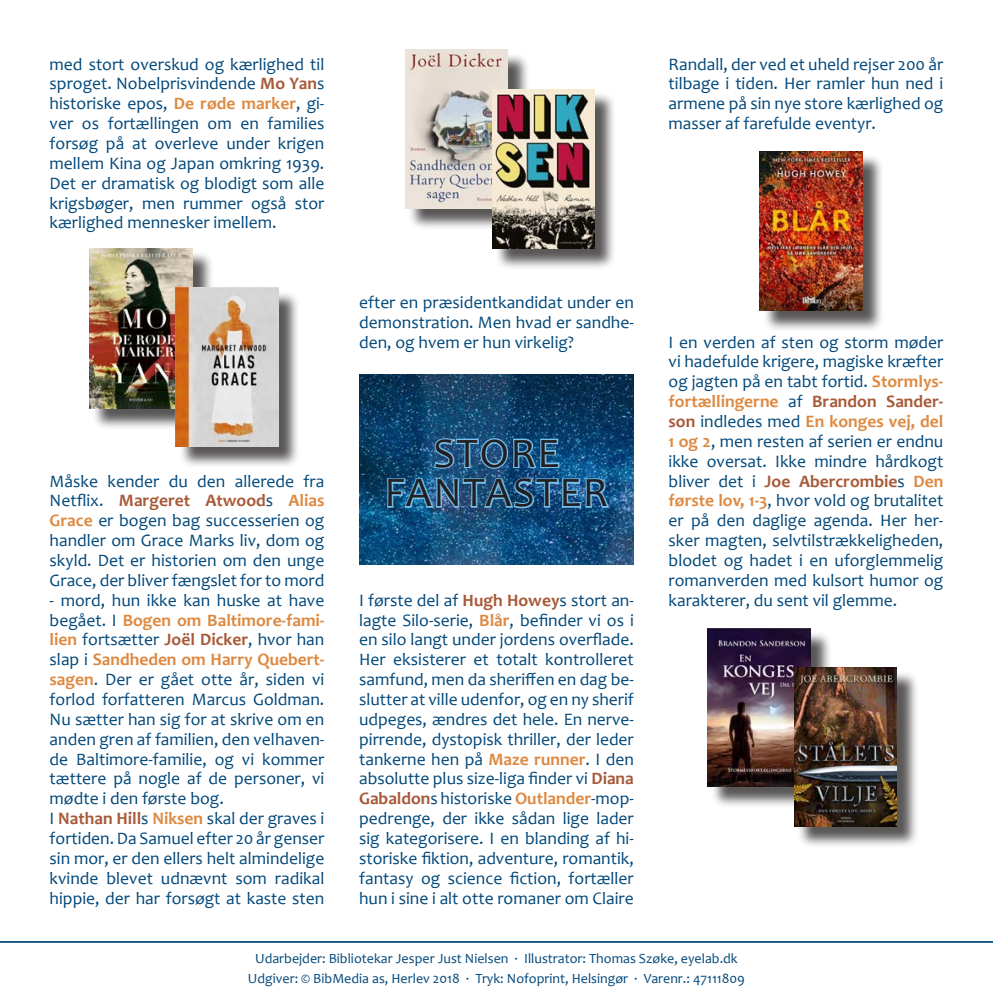
<style>
.page{position:relative;width:993px;height:993px;background:#fff}
.page>*{position:absolute;margin:0;border:0;box-sizing:border-box;transform-origin:0 0}
.underoverskrift{font:42px "Candara";letter-spacing:.04em;color:#231f20}
.brød{font:17.5px/19.8px "Candara";color:#02487b;text-align:justify}
.brød-2{font:14px/19.8px "Candara";color:#02487b;text-align:center}
.s1{font-weight:700;color:#a85938}
.s2{font-weight:700;color:#dd8941}
</style>
<div class="page">
<img style="left:359px;top:374px;width:274px;height:190px">
<svg style="left:432px;top:436px;width:128px;height:34px"></svg>
<svg style="left:385px;top:476px;width:225px;height:33px"></svg>
<hr style="left:0;top:940px;width:992px;height:2px;background:#02487b">
<div style="left:92px;top:251px;width:129px;height:186px;background:#231f20;opacity:.75"></div>
<img style="left:89px;top:248px;width:103px;height:160px">
<div style="left:178px;top:290px;width:130px;height:186px;background:#231f20;opacity:.75"></div>
<img style="left:176px;top:288px;width:102px;height:158px">
<div style="left:408px;top:52px;width:129px;height:185px;background:#231f20;opacity:.75"></div>
<img style="left:405px;top:50px;width:102px;height:158px">
<div style="left:494px;top:92px;width:129px;height:185px;background:#231f20;opacity:.75"></div>
<img style="left:492px;top:89px;width:102px;height:159px">
<div style="left:762px;top:154px;width:129px;height:185px;background:#231f20;opacity:.75"></div>
<img style="left:759px;top:151px;width:103px;height:159px">
<div style="left:710px;top:630px;width:129px;height:185px;background:#231f20;opacity:.75"></div>
<img style="left:707px;top:628px;width:103px;height:158px">
<div style="left:796px;top:670px;width:129px;height:185px;background:#231f20;opacity:.75"></div>
<img style="left:794px;top:667px;width:102px;height:159px">
<p class="brød" style="left:50px;top:54px;width:276px">med stort overskud og kærlighed til sproget. N obelprisvindende <span class="s1">Mo Yan</span>s historiske epos, <span class="s2">De røde marker</span>, gi&shy;ver os fortællingen om en families forsøg på at overleve under krigen mellem Kina og Japan omkring 1939.<br>Det er dramatisk og blodigt som alle krigsbøger, men rummer også stor kærlighed mennesker imellem.</p>
<p class="brød" style="left:359px;top:292px;width:276px">efter en præsidentkandidat under en demonstration. Men hvad er sandhe&shy;den, og hvem er hun virkelig?</p>
<p class="brød" style="left:50px;top:471px;width:276px">Måske kender du den allerede fra N etflix. <span class="s1">Margeret Atwood</span>s <span class="s2">Alias Grace</span> er bogen bag successerien og handler om Grace Marks liv, dom og skyld. Det er historien om den unge Grace, der bliver fængslet for to mord</p>
<p class="brød" style="left:50px;top:590px;width:276px">- mord, hun ikke kan huske at have begået. I <span class="s2">Bogen om Baltimore-fami&shy;lien</span> fortsætter <span class="s1">Joël Dicker</span>, hvor han slap i <span class="s2">Sandheden om Harry Quebert&shy;sagen</span>. Der er gået otte år, siden vi forlod forfatteren Marcus Goldman.<br>N u sætter han sig for at skrive om en anden gren af familien, den velhaven&shy;de Baltimore-familie, og vi kommer tættere på nogle af de personer, vi mødte i den første bog.</p>
<p class="brød" style="left:50px;top:808px;width:276px">I <span class="s1">Nathan Hill</span>s <span class="s2">Niksen</span> skal der graves i fortiden. Da Samuel efter 20 år genser sin mor, er den ellers helt almindelige kvinde blevet udnævnt som radikal hippie, der har forsøgt at kaste sten</p>
<p class="underoverskrift" style="left:433px;top:427px;width:127px">Store</p>
<p class="underoverskrift" style="left:384px;top:467px;width:225px">fantaster</p>
<p class="brød" style="left:359px;top:590px;width:276px">I første del af <span class="s1">Hugh Howey</span>s stort an&shy;lagte Silo-serie, <span class="s2">Blår</span>, befinder vi os i en silo langt under jordens overflade.<br>H er eksisterer et totalt kontrolleret samfund, men da sheriffen en dag be&shy;slutter at ville udenfor, og en ny sherif udpeges, ændres det hele. En nerve&shy;pirrende, dystopisk thriller, der leder tankerne hen på <span class="s2">Maze runner</span>. I den absolutte plus size-liga finder vi <span class="s1">Diana Gabaldon</span>s historiske <span class="s2">Outlander</span>-mop&shy;pedrenge, der ikke sådan lige lader sig kategorisere. I en blanding af hi&shy;storiske fiktion, adventure, romantik, fantasy og science fiction, fortæller hun i sine i alt otte romaner om Claire</p>
<p class="brød" style="left:668px;top:54px;width:276px">Randall, der ved et uheld rejser 200 år tilbage i tiden. H er ramler hun ned i armene på sin nye store kærlighed og masser af farefulde eventyr.</p>
<p class="brød" style="left:668px;top:332px;width:276px">I en verden af sten og storm møder vi hadefulde krigere, magiske kræfter og jagten på en tabt fortid. <span class="s2">Stormlys&shy;fortællingerne</span> af <span class="s1">Brandon Sander&shy;son</span> indledes med <span class="s2">En konges vej, del 1 og 2</span>, men resten af serien er endnu ikke oversat. I kke mindre hårdkogt bliver det i <span class="s1">Joe Abercrombie</span>s <span class="s2">Den første lov, 1-3</span>, hvor vold og brutalitet er på den daglige agenda. H er her&shy;sker magten, selvtilstrækkeligheden, blodet og hadet i en uforglemmelig romanverden med kulsort humor og karakterer, du sent vil glemme.</p>
<p class="brød-2" style="left:248px;top:948px;width:498px">Udarbejder: Bibliotekar Jesper Just N ielsen · Illustrator: Thomas Szøke, eyelab.dk<br>Udgiver: © BibMedia as, H erlev 2018 · Tryk: N ofoprint, H elsingør · Varenr.: 47111809</p>
</div>
